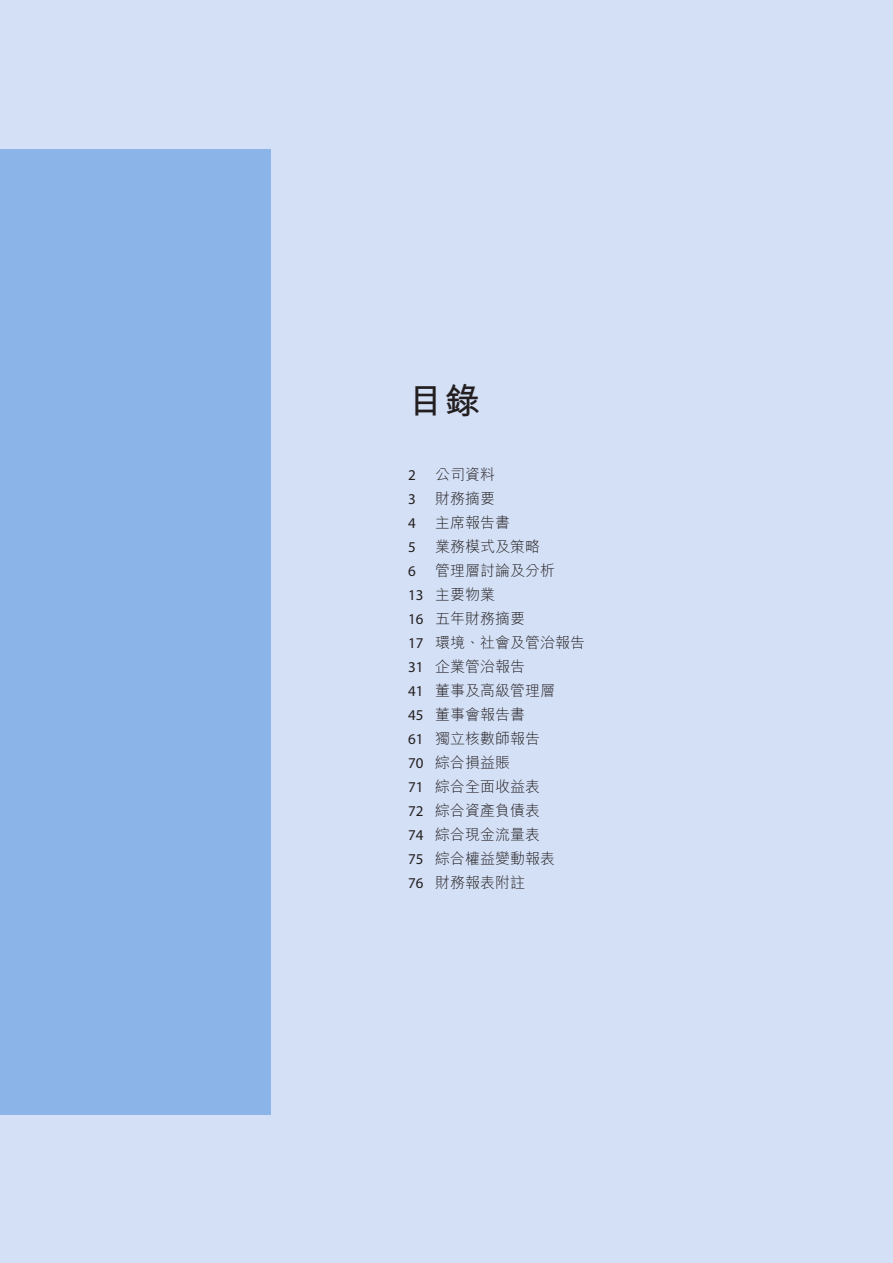
<style>
.page{position:relative;width:893px;height:1263px;background:#d4e0f6}
.page>*{position:absolute;margin:0;border:0;box-sizing:border-box;transform-origin:0 0}
.Body_Text{font:700 36px "M Hei HK";color:#231f20}
.Body_Text-2{font:300 15px "M Hei HK";color:#231f20}
.Body_Text-3{font:15px "Myriad Pro";color:#231f20}
.s1{font-family:"Myriad Pro";font-weight:400}
</style>
<div class="page">
<div style="left:0;top:149px;width:270px;height:965px;background:#8bb5e8"></div>
<p class="Body_Text" style="left:408px;top:375px;width:73px">目錄</p>
<p class="Body_Text-3" style="left:408px;top:465px;width:9px">2</p>
<p class="Body_Text-2" style="left:435px;top:466px;width:61px">公司資料</p>
<p class="Body_Text-3" style="left:408px;top:489px;width:9px">3</p>
<p class="Body_Text-2" style="left:435px;top:490px;width:61px">財務摘要</p>
<p class="Body_Text-3" style="left:408px;top:513px;width:9px">4</p>
<p class="Body_Text-2" style="left:435px;top:514px;width:76px">主席報告書</p>
<p class="Body_Text-3" style="left:408px;top:537px;width:9px">5</p>
<p class="Body_Text-2" style="left:435px;top:538px;width:106px">業務模式及策略</p>
<p class="Body_Text-3" style="left:408px;top:561px;width:9px">6</p>
<p class="Body_Text-2" style="left:435px;top:562px;width:121px">管理層討論及分析</p>
<p class="Body_Text-2" style="left:408px;top:586px;width:88px"><span class="s1">13</span> 主要物業</p>
<p class="Body_Text-2" style="left:408px;top:610px;width:118px"><span class="s1">16</span> 五年財務摘要</p>
<p class="Body_Text-2" style="left:408px;top:634px;width:178px"><span class="s1">17</span> 環境、社會及管治報告</p>
<p class="Body_Text-2" style="left:408px;top:658px;width:118px"><span class="s1">31</span> 企業管治報告</p>
<p class="Body_Text-2" style="left:408px;top:682px;width:148px"><span class="s1">41</span> 董事及高級管理層</p>
<p class="Body_Text-2" style="left:408px;top:706px;width:118px"><span class="s1">45</span> 董事會報告書</p>
<p class="Body_Text-2" style="left:408px;top:730px;width:133px"><span class="s1">61</span> 獨立核數師報告</p>
<p class="Body_Text-2" style="left:408px;top:754px;width:103px"><span class="s1">70</span> 綜合損益賬</p>
<p class="Body_Text-2" style="left:408px;top:778px;width:133px"><span class="s1">71</span> 綜合全面收益表</p>
<p class="Body_Text-2" style="left:408px;top:802px;width:133px"><span class="s1">72</span> 綜合資產負債表</p>
<p class="Body_Text-2" style="left:408px;top:826px;width:133px"><span class="s1">74</span> 綜合現金流量表</p>
<p class="Body_Text-2" style="left:408px;top:850px;width:148px"><span class="s1">75</span> 綜合權益變動報表</p>
<p class="Body_Text-2" style="left:408px;top:874px;width:118px"><span class="s1">76</span> 財務報表附註</p>
</div>
